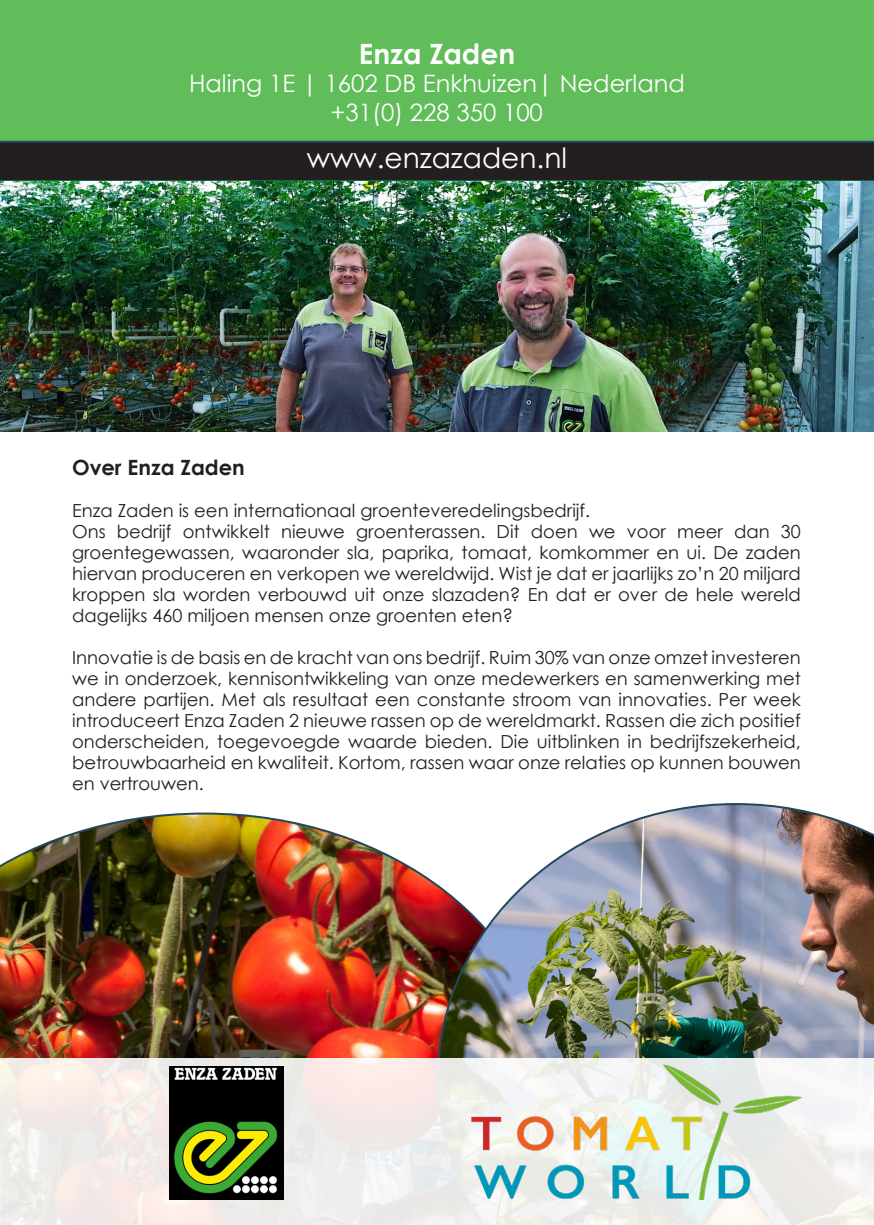
<style>
.page{position:relative;width:874px;height:1225px;background:#fff}
.page>*{position:absolute;margin:0;border:0;box-sizing:border-box;transform-origin:0 0}
.t1{font:28px "Century Gothic";color:#fff}
.t2{font:700 28px "Century Gothic";color:#fff}
.t3{font:24px "Century Gothic";color:#fff}
.t4{font:700 21px "Century Gothic";color:#231f20}
.t5{font:18px/21px "Century Gothic";color:#231f20;text-align:justify}
</style>
<div class="page">
<img style="left:0;top:812px;width:437px;height:246px">
<div style="left:0;top:143px;width:873px;height:38px;background:#231f20"></div>
<div style="left:0;top:0;width:873px;height:143px;background:#61bd5a"></div>
<img style="left:0;top:181px;width:873px;height:250px">
<img style="left:437px;top:803px;width:436px;height:255px">
<svg style="left:0;top:1058px;width:873px;height:167px;fill:#f1ece9"></svg>
<img style="left:169px;top:1067px;width:114px;height:132px">
<img style="left:471px;top:1064px;width:330px;height:135px">
<p class="t2" style="left:358px;top:32px;width:158px">Enza Zaden</p>
<p class="t3" style="left:189px;top:67px;width:497px">Haling 1E | 1602 DB Enkhuizen| Nederland</p>
<p class="t3" style="left:331px;top:96px;width:213px">+31(0) 228 350 100</p>
<p class="t1" style="left:307px;top:138px;width:261px">www.enzazaden.nl</p>
<p class="t4" style="left:72px;top:451px;width:174px">Over Enza Zaden</p>
<p class="t5" style="left:72px;top:499px;width:519px">Enza Zaden is een internationaal groenteveredelingsbedrijf.</p>
<p class="t5" style="left:72px;top:520px;width:730px">Ons bedrijf ontwikkelt nieuwe groenterassen. Dit doen we voor meer dan 30 groentegewassen, waaronder sla, paprika, tomaat, komkommer en ui. De zaden hiervan produceren en verkopen we wereldwijd. Wist je dat er jaarlijks zo’n 20 miljard kroppen sla worden verbouwd uit onze slazaden? En dat er over de hele wereld dagelijks 460 miljoen mensen onze groenten eten?</p>
<p class="t5" style="left:72px;top:646px;width:730px">Innovatie is de basis en de kracht van ons bedrijf. Ruim 30% van onze omzet investeren we in onderzoek, kennisontwikkeling van onze medewerkers en samenwerking met andere partijen. Met als resultaat een constante stroom van innovaties. Per week introduceert Enza Zaden 2 nieuwe rassen op de wereldmarkt. Rassen die zich positief onderscheiden, toegevoegde waarde bieden. Die uitblinken in bedrijfszekerheid, betrouwbaarheid en kwaliteit. Kortom, rassen waar onze relaties op kunnen bouwen en vertrouwen.</p>
</div>
